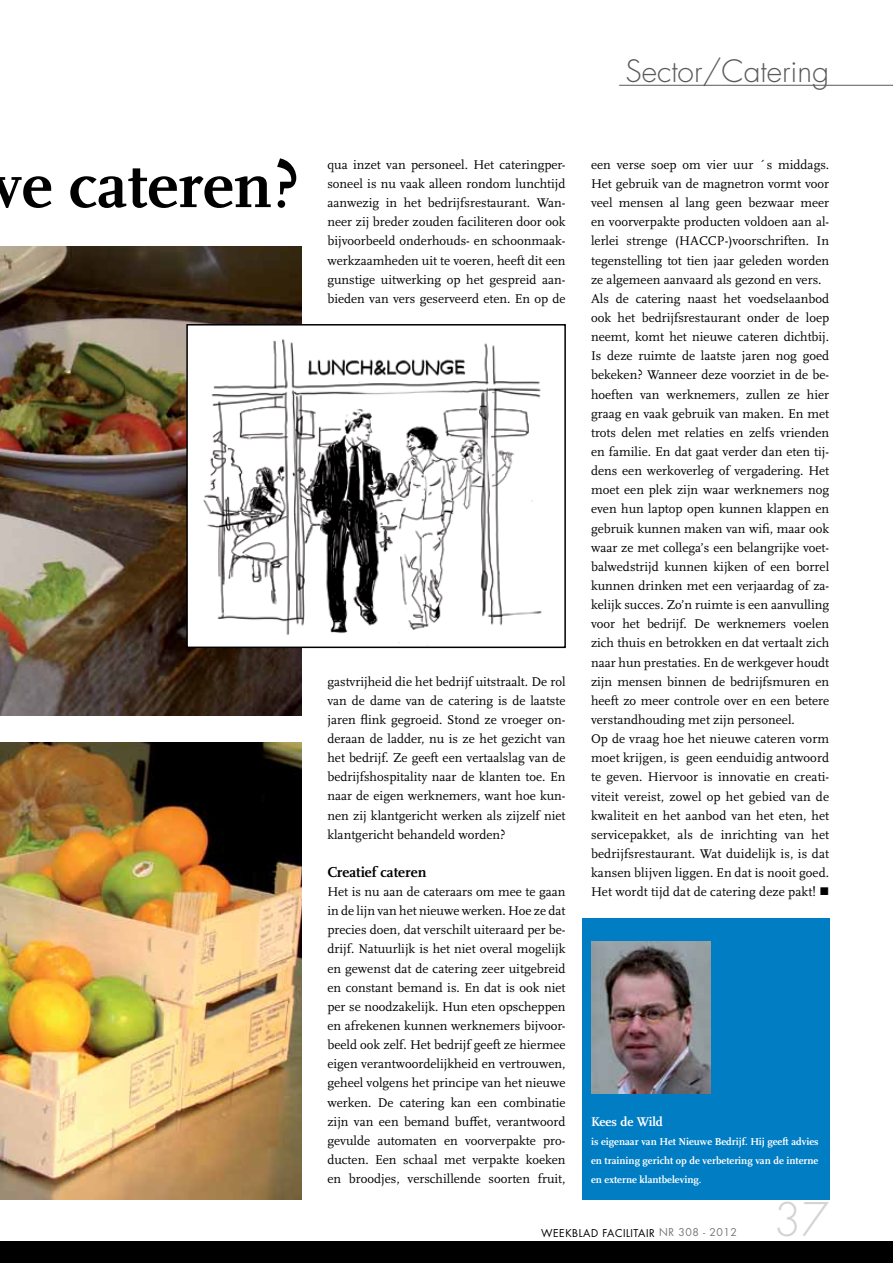
<style>
.page{position:relative;width:893px;height:1263px;background:#fff}
.page>*{position:absolute;margin:0;border:0;box-sizing:border-box;transform-origin:0 0}
.t1{font:700 66.3px "Scala OT";color:#000}
.t2{font:300 45px "Futura Std";color:#d1d3d4}
.t3{font:300 30px "Futura Std";color:#58595b}
.t4{font:700 15px "Scala OT";color:#000}
.t5{font:13.2px/19.2px "Scala OT";color:#000;text-align:justify}
.t6{font:700 13.2px "Scala OT";color:#fff}
.t7{font:700 10.5px/19.2px "Scala OT";color:#fff;text-align:justify}
.t8{font:10.5px "Futura Std";letter-spacing:.05em;color:#000}
.s1{color:#77787b}
</style>
<div class="page">
<div style="left:0;top:1242px;width:893px;height:21px;background:#000"></div>
<div style="left:582px;top:918px;width:247px;height:281px;background:#007dc3"></div>
<img style="left:591px;top:941px;width:119px;height:152px">
<hr style="left:619px;top:85px;width:274px;height:1px;background:#58595b">
<img style="left:0;top:247px;width:302px;height:469px">
<img style="left:0;top:743px;width:302px;height:456px">
<img style="left:189px;top:327px;width:353px;height:318px">
<div style="left:186px;top:324px;width:380px;height:324px;border:2px solid #000"></div>
<h1 class="t1" style="left:22px;top:148px;width:279px">e cateren?</h1>
<h3 class="t3" style="left:625px;top:53px;width:205px">Sector/Catering</h3>
<p class="t5" style="left:327px;top:155px;width:240px">qua inzet van personeel. Het cateringper&shy;soneel is nu vaak alleen rondom lunchtijd aanwezig in het bedrijfsrestaurant. Wan&shy;neer zij breder zouden faciliteren door ook bijvoorbeeld onderhouds- en schoonmaak&shy;werkzaamheden uit te voeren, heeft dit een gunstige uitwerking op het gespreid aan&shy;bieden van vers geserveerd eten. En op de</p>
<p class="t5" style="left:327px;top:672px;width:240px">gastvrijheid die het bedrijf uitstraalt. De rol van de dame van de catering is de laatste jaren flink gegroeid. Stond ze vroeger on&shy;deraan de ladder, nu is ze het gezicht van het bedrijf. Ze geeft een vertaalslag van de bedrijfshospitality naar de klanten toe. En naar de eigen werknemers, want hoe kun&shy;nen zij klantgericht werken als zijzelf niet klantgericht behandeld worden?</p>
<p class="t4" style="left:327px;top:863px;width:101px">Creatief cateren</p>
<p class="t5" style="left:327px;top:882px;width:240px">Het is nu aan de cateraars om mee te gaan in de lijn van het nieuwe werken. Hoe ze dat precies doen, dat verschilt uiteraard per be&shy;drijf. Natuurlijk is het niet overal mogelijk en gewenst dat de catering zeer uitgebreid en constant bemand is. En dat is ook niet per se noodzakelijk. Hun eten opscheppen en afrekenen kunnen werknemers bijvoor&shy;beeld ook zelf. Het bedrijf geeft ze hiermee eigen verantwoordelijkheid en vertrouwen, geheel volgens het principe van het nieuwe werken. De catering kan een combinatie zijn van een bemand buffet, verantwoord gevulde automaten en voorverpakte pro&shy;ducten. Een schaal met verpakte koeken en broodjes, verschillende soorten fruit,</p>
<p class="t5" style="left:591px;top:155px;width:240px;text-align:left">een verse soep om vier uur ´s middags.<br>Het gebruik van de magnetron vormt voor veel mensen al lang geen bezwaar meer en voorverpakte producten voldoen aan al&shy;lerlei strenge (HACCP-)voorschriften. In tegenstelling tot tien jaar geleden worden ze algemeen aanvaard als gezond en vers.<br>Als de catering naast het voedselaanbod ook het bedrijfsrestaurant onder de loep neemt, komt het nieuwe cateren dichtbij.<br>Is deze ruimte de laatste jaren nog goed bekeken? Wanneer deze voorziet in de be&shy;hoeften van werknemers, zullen ze hier graag en vaak gebruik van maken. En met trots delen met relaties en zelfs vrienden en familie. En dat gaat verder dan eten tij&shy;dens een werkoverleg of vergadering. Het moet een plek zijn waar werknemers nog even hun laptop open kunnen klappen en gebruik kunnen maken van wifi, maar ook waar ze met collega’s een belangrijke voet&shy;balwedstrijd kunnen kijken of een borrel kunnen drinken met een verjaardag of za&shy;kelijk succes. Zo’n ruimte is een aanvulling voor het bedrijf. De werknemers voelen zich thuis en betrokken en dat vertaalt zich naar hun prestaties. En de werkgever houdt zijn mensen binnen de bedrijfsmuren en heeft zo meer controle over en een betere verstandhouding met zijn personeel.<br>Op de vraag hoe het nieuwe cateren vorm moet krijgen, is geen eenduidig antwoord te geven. Hiervoor is innovatie en creati&shy;viteit vereist, zowel op het gebied van de kwaliteit en het aanbod van het eten, het servicepakket, als de inrichting van het bedrijfsrestaurant. Wat duidelijk is, is dat kansen blijven liggen. En dat is nooit goed.<br>Het wordt tijd dat de catering deze pakt! ■</p>
<p class="t6" style="left:591px;top:1114px;width:73px">Kees de Wild</p>
<p class="t7" style="left:591px;top:1132px;width:229px">is eigenaar van Het Nieuwe Bedrijf. Hij geeft advies en training gericht op de verbetering van de interne en externe klantbeleving.</p>
<p class="t8" style="left:541px;top:1226px;width:197px">WEEKBLAD FACILITAIR <span class="s1">NR 308 - 2012</span></p>
<h2 class="t2" style="left:773px;top:1192px;width:57px">37</h2>
</div>
